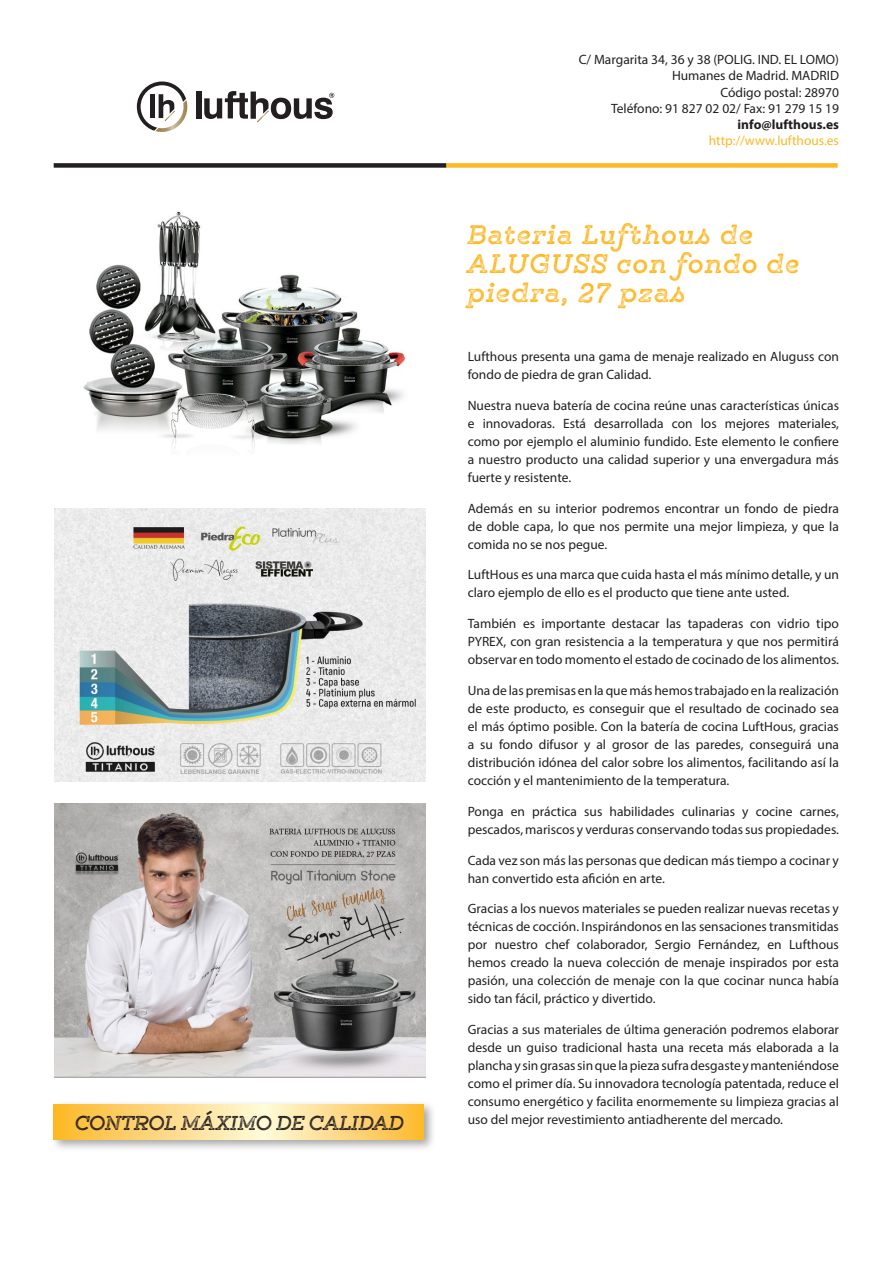
<style>
.page{position:relative;width:893px;height:1263px;background:#fff}
.page>*{position:absolute;margin:0;border:0;box-sizing:border-box;transform-origin:0 0}
.t1{font:700 24px/28.8px "Gist X Reg";letter-spacing:.075em;color:#fcb825}
.t2{font:700 18px "Gist X Reg";color:#231f20}
.t3{font:13.5px/18px "Myriad Pro";color:#231f20;text-align:justify}
.t4{font:13.5px "Myriad Pro";color:#fcb825}
.t5{font:700 13.5px "Myriad Pro";color:#231f20}
</style>
<div class="page">
<img style="left:83px;top:211px;width:323px;height:242px">
<img style="left:54px;top:508px;width:372px;height:274px">
<div style="left:54px;top:163px;width:392px;height:5px;background:#231f20"></div>
<div style="left:446px;top:163px;width:392px;height:5px;background:#fcb825"></div>
<div style="left:50px;top:1100px;width:386px;height:53px;background:#231f20;opacity:.4"></div>
<svg style="left:54px;top:1104px;width:369px;height:36px"></svg>
<img style="left:54px;top:803px;width:371px;height:274px">
<div style="left:196px;top:91px;width:5px;height:27px;background:#231f20"></div>
<svg style="left:204px;top:91px;width:130px;height:31px"></svg>
<svg style="left:137px;top:81px;width:50px;height:51px"></svg>
<h2 class="t2" style="left:75px;top:1110px;width:330px">CONTROL MÁXIMO DE CALIDAD</h2>
<p class="t3" style="left:579px;top:51px;width:262px;line-height:16.2px;text-align:right">C/ Margarita 34, 36 y 38 (POLIG. IND. EL LOMO)<br>Humanes de Madrid. MADRID<br>Código postal: 28970<br>Teléfono: 91 827 02 02/ Fax: 91 279 15 19</p>
<p class="t5" style="left:738px;top:116px;width:103px">info@lufthous.es</p>
<p class="t4" style="left:709px;top:132px;width:132px">http://www.lufthous.es</p>
<h1 class="t1" style="left:468px;top:221px;width:333px">Bateria Lufthous de<br>ALUGUSS con fondo de piedra, 27 pzas</h1>
<p class="t3" style="left:468px;top:347px;width:373px">Lufthous presenta una gama de menaje realizado en Aluguss con fondo de piedra de gran Calidad.</p>
<p class="t3" style="left:468px;top:396px;width:373px">Nuestra nueva batería de cocina reúne unas características únicas e innovadoras. Está desarrollada con los mejores materiales, como por ejemplo el aluminio fundido. Este elemento le confiere a nuestro producto una calidad superior y una envergadura más fuerte y resistente.</p>
<p class="t3" style="left:468px;top:499px;width:373px">Además en su interior podremos encontrar un fondo de piedra de doble capa, lo que nos permite una mejor limpieza, y que la comida no se nos pegue.</p>
<p class="t3" style="left:468px;top:566px;width:373px">LuftHous es una marca que cuida hasta el más mínimo detalle, y un claro ejemplo de ello es el producto que tiene ante usted.</p>
<p class="t3" style="left:468px;top:614px;width:373px">También es importante destacar las tapaderas con vidrio tipo PYREX, con gran resistencia a la temperatura y que nos permitirá observar en todo momento el estado de cocinado de los alimentos.</p>
<p class="t3" style="left:468px;top:681px;width:373px">Una de las premisas en la que más hemos trabajado en la realización de este producto, es conseguir que el resultado de cocinado sea el más óptimo posible. Con la batería de cocina LuftHous, gracias a su fondo difusor y al grosor de las paredes, conseguirá una distribución idónea del calor sobre los alimentos, facilitando así la cocción y el mantenimiento de la temperatura.</p>
<p class="t3" style="left:468px;top:802px;width:373px">Ponga en práctica sus habilidades culinarias y cocine carnes, pescados, mariscos y verduras conservando todas sus propiedades.</p>
<p class="t3" style="left:468px;top:851px;width:373px">Cada vez son más las personas que dedican más tiempo a cocinar y han convertido esta afición en arte.</p>
<p class="t3" style="left:468px;top:899px;width:373px">Gracias a los nuevos materiales se pueden realizar nuevas recetas y técnicas de cocción. Inspirándonos en las sensaciones transmitidas por nuestro chef colaborador, Sergio Fernández, en Lufthous hemos creado la nueva colección de menaje inspirados por esta pasión, una colección de menaje con la que cocinar nunca había sido tan fácil, práctico y divertido.</p>
<p class="t3" style="left:468px;top:1020px;width:373px">Gracias a sus materiales de última generación podremos elaborar desde un guiso tradicional hasta una receta más elaborada a la plancha y sin grasas sin que la pieza sufra desgaste y manteniéndose como el primer día. Su innovadora tecnología patentada, reduce el consumo energético y facilita enormemente su limpieza gracias al uso del mejor revestimiento antiadherente del mercado.</p>
</div>
